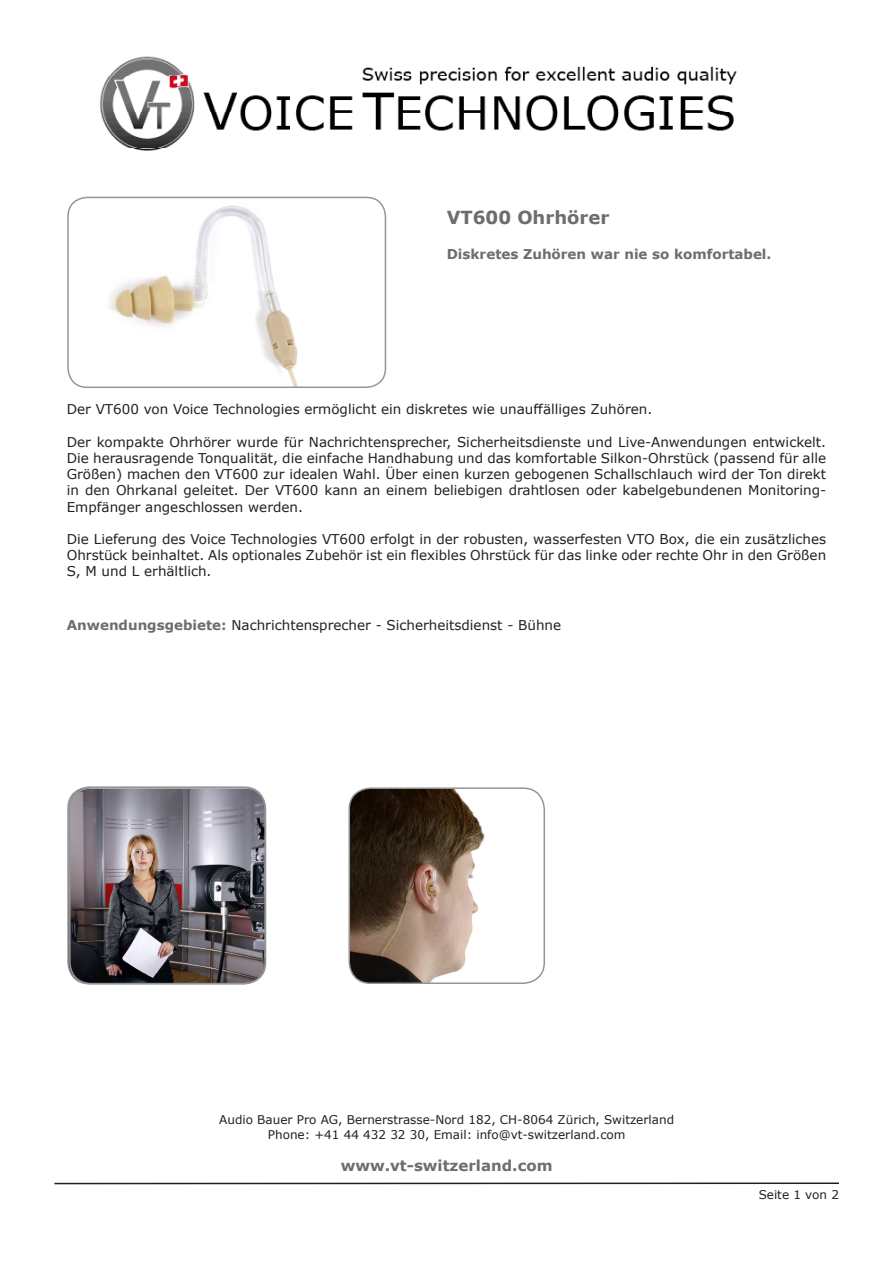
<style>
.page{position:relative;width:893px;height:1263px;background:#fff}
.page>*{position:absolute;margin:0;border:0;box-sizing:border-box;transform-origin:0 0}
.t1{font:700 18px "Verdana";color:#6c6d70}
.t2{font:700 15px "Verdana";color:#6c6d70}
.t3{font:13.5px/16.2px "Verdana";color:#231f20;text-align:justify}
.t4{font:700 13.5px "Verdana";color:#6c6d70}
.t5{font:12px "Verdana";color:#231f20}
.s1{font-weight:700;color:#6c6d70}
</style>
<div class="page">
<img style="left:70px;top:789px;width:195px;height:195px">
<hr style="left:54px;top:1182px;width:785px;height:2px;background:#231f20">
<div style="left:69px;top:787px;width:197px;height:197px;border:2px solid #939598;border-radius:21px"></div>
<img style="left:351px;top:790px;width:135px;height:191px">
<div style="left:348px;top:787px;width:197px;height:197px;border:2px solid #939598;border-radius:21px"></div>
<img style="left:68px;top:197px;width:317px;height:190px">
<div style="left:67px;top:197px;width:319px;height:191px;border:2px solid #939598;border-radius:19px"></div>
<img style="left:99px;top:56px;width:638px;height:95px">
<p class="t1" style="left:447px;top:205px;width:164px">VT600 Ohrhörer</p>
<p class="t4" style="left:447px;top:245px;width:326px">Diskretes Zuhören war nie so komfortabel.</p>
<p class="t3" style="left:67px;top:401px;width:587px">Der VT600 von Voice Technologies ermöglicht ein diskretes wie unauffälliges Zuhören.</p>
<p class="t3" style="left:67px;top:434px;width:761px">Der kompakte Ohrhörer wurde für Nachrichtensprecher, Sicherheitsdienste und Live-Anwendungen entwickelt.<br>Die herausragende Tonqualität, die einfache Handhabung und das komfortable Silkon-Ohrstück (passend für alle Größen) machen den VT600 zur idealen Wahl. Über einen kurzen gebogenen Schallschlauch wird der Ton direkt in den Ohrkanal geleitet. Der VT600 kann an einem beliebigen drahtlosen oder kabelgebundenen Monitoring-Empfänger angeschlossen werden.</p>
<p class="t3" style="left:67px;top:531px;width:761px">Die Lieferung des Voice Technologies VT600 erfolgt in der robusten, wasserfesten VTO Box, die ein zusätzliches Ohrstück beinhaltet. Als optionales Zubehör ist ein flexibles Ohrstück für das linke oder rechte Ohr in den Größen S, M und L erhältlich.</p>
<p class="t3" style="left:67px;top:617px;width:496px"><span class="s1">Anwendungsgebiete:</span> Nachrichtensprecher - Sicherheitsdienst - Bühne</p>
<p class="t5" style="left:219px;top:1112px;width:456px">Audio Bauer Pro AG, Bernerstrasse-Nord 182, CH-8064 Zürich, Switzerland</p>
<p class="t5" style="left:268px;top:1126px;width:359px">Phone: +41 44 432 32 30, Email: info@vt-switzerland.com</p>
<p class="t2" style="left:341px;top:1155px;width:213px">www.vt-switzerland.com</p>
<p class="t5" style="left:759px;top:1186px;width:82px">Seite 1 von 2</p>
</div>
